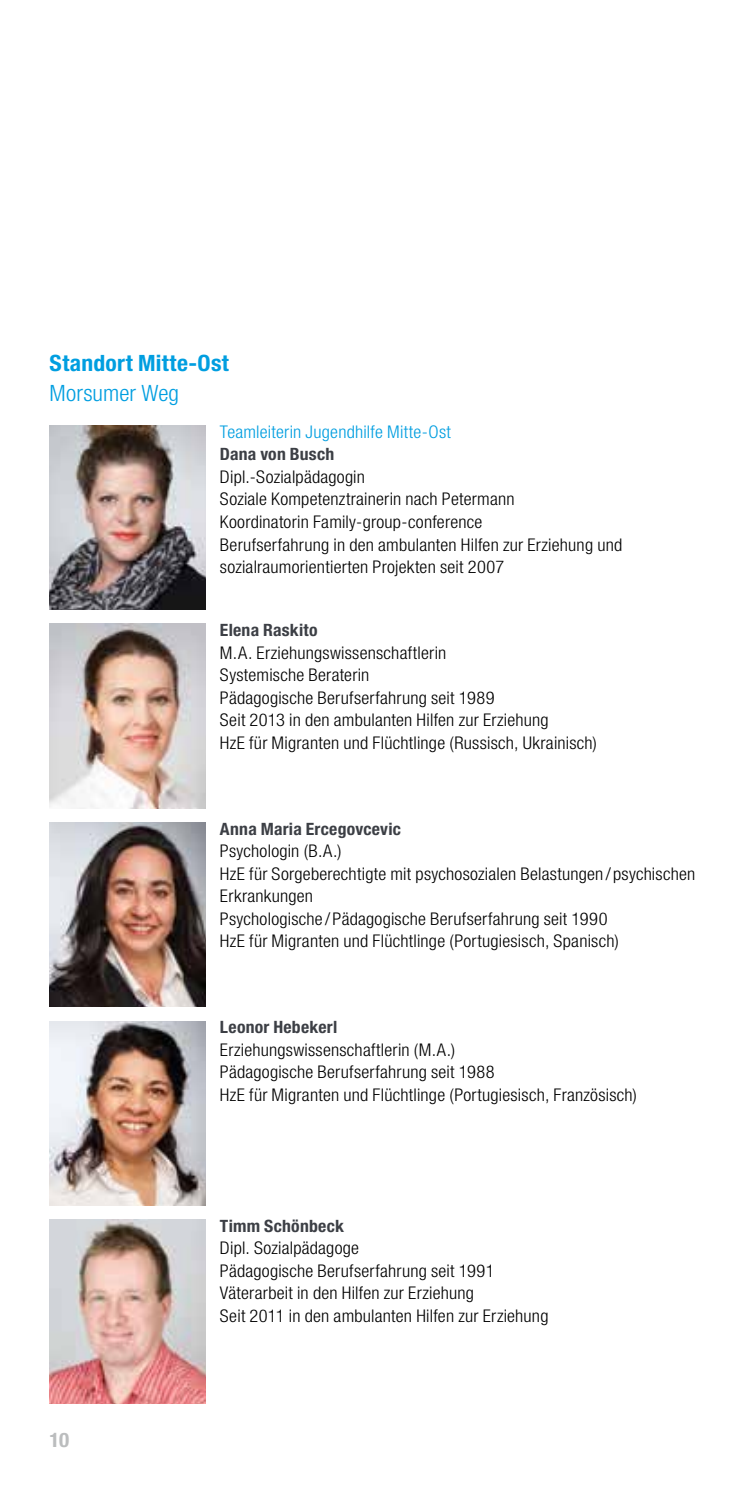
<style>
.page{position:relative;width:745px;height:1489px;background:#fff}
.page>*{position:absolute;margin:0;border:0;box-sizing:border-box;transform-origin:0 0}
.t1{font:700 condensed 22.5px "Helvetica Neue LT Pro";letter-spacing:.015em;color:#009ee0;scale:1.05 1}
.t2{font:300 condensed 22.5px "Helvetica Neue LT Std";letter-spacing:.005em;color:#009ee0;scale:1.05 1}
.t3{font:700 condensed 20px "Helvetica Neue LT Pro";color:#bbbdbe;scale:1.05 1}
.t4{font:300 condensed 17.5px/22.5px "Helvetica Neue LT Std";letter-spacing:.01em;color:#000;scale:1.05 1}
.t5{font:300 condensed 17.5px "Helvetica Neue LT Std";letter-spacing:.01em;color:#009ee0;scale:1.05 1}
.t6{font:700 condensed 17px "Helvetica Neue LT Pro";letter-spacing:.015em;color:#3c3f45;scale:1.04 1}
</style>
<div class="page">
<img style="left:50px;top:425px;width:156px;height:184px">
<img style="left:50px;top:624px;width:156px;height:184px">
<img style="left:50px;top:822px;width:156px;height:184px">
<img style="left:50px;top:1021px;width:156px;height:184px">
<img style="left:50px;top:1219px;width:156px;height:184px">
<p class="t1" style="left:50px;top:349px;width:172px">Standort Mitte-Ost</p>
<p class="t2" style="left:50px;top:379px;width:125px">Morsumer Weg</p>
<p class="t5" style="left:220px;top:421px;width:221px">Teamleiterin Jugendhilfe Mitte-Ost</p>
<p class="t6" style="left:220px;top:444px;width:111px">Dana von Busch</p>
<p class="t4" style="left:220px;top:465px;width:384px">Dipl.-Sozialpädagogin<br>Soziale Kompetenztrainerin nach Petermann<br>Koordinatorin Family-group-conference<br>Berufserfahrung in den ambulanten Hilfen zur Erziehung und sozialraumorientierten Projekten seit 2007</p>
<p class="t6" style="left:220px;top:620px;width:95px">Elena Raskito</p>
<p class="t4" style="left:220px;top:641px;width:360px">M.A. Erziehungswissenschaftlerin<br>Systemische Beraterin<br>Pädagogische Berufserfahrung seit 1989<br>Seit 2013 in den ambulanten Hilfen zur Erziehung<br>HzE für Migranten und Flüchtlinge (Russisch, Ukrainisch)</p>
<p class="t6" style="left:220px;top:818px;width:175px">Anna Maria Ercegovcevic</p>
<p class="t4" style="left:220px;top:839px;width:454px">Psychologin (B.A.)<br>HzE für Sorgeberechtigte mit psychosozialen Belastungen /psychischen Erkrankungen<br>Psychologische / Pädagogische Berufserfahrung seit 1990<br>HzE für Migranten und Flüchtlinge (Portugiesisch, Spanisch)</p>
<p class="t6" style="left:220px;top:1016px;width:114px">Leonor Hebekerl</p>
<p class="t4" style="left:220px;top:1038px;width:398px">Erziehungswissenschaftlerin (M.A.)<br>Pädagogische Berufserfahrung seit 1988<br>HzE für Migranten und Flüchtlinge (Portugiesisch, Französisch)</p>
<p class="t3" style="left:50px;top:1427px;width:20px">10</p>
<p class="t6" style="left:220px;top:1215px;width:121px">Timm Schönbeck</p>
<p class="t4" style="left:220px;top:1236px;width:314px">Dipl. Sozialpädagoge<br>Pädagogische Berufserfahrung seit 1991<br>Väterarbeit in den Hilfen zur Erziehung<br>Seit 2011 in den ambulanten Hilfen zur Erziehung</p>
</div>
